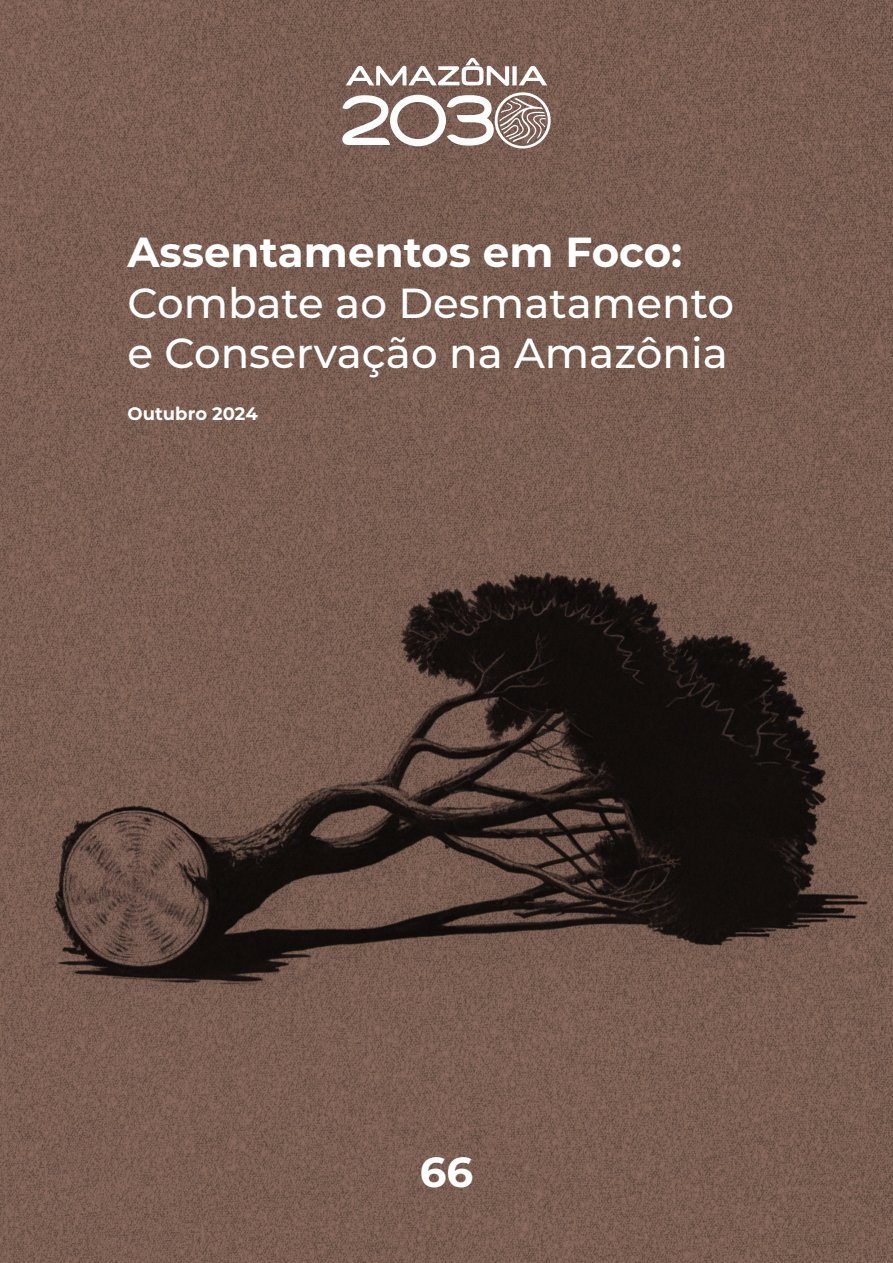
<style>
.page{position:relative;width:893px;height:1263px;background:#fff}
.page>*{position:absolute;margin:0;border:0;box-sizing:border-box;transform-origin:0 0}
.t1{font:500 42px/50.4px "Montserrat";color:#fff}
.t2{font:700 42px "Montserrat";color:#fff}
.t3{font:700 18px "Montserrat";color:#fff}
</style>
<div class="page">
<img style="left:0;top:0;width:893px;height:1263px">
<svg style="left:346px;top:58px;width:201px;height:28px"></svg>
<svg style="left:342px;top:92px;width:209px;height:57px"></svg>
<p class="t2" style="left:128px;top:222px;width:556px">Assentamentos em Foco:</p>
<p class="t1" style="left:128px;top:276px;width:608px">Combate ao Desmatamento e Conservação na Amazônia</p>
<p class="t3" style="left:128px;top:401px;width:132px">Outubro 2024</p>
<p class="t2" style="left:420px;top:1142px;width:55px">66</p>
</div>
